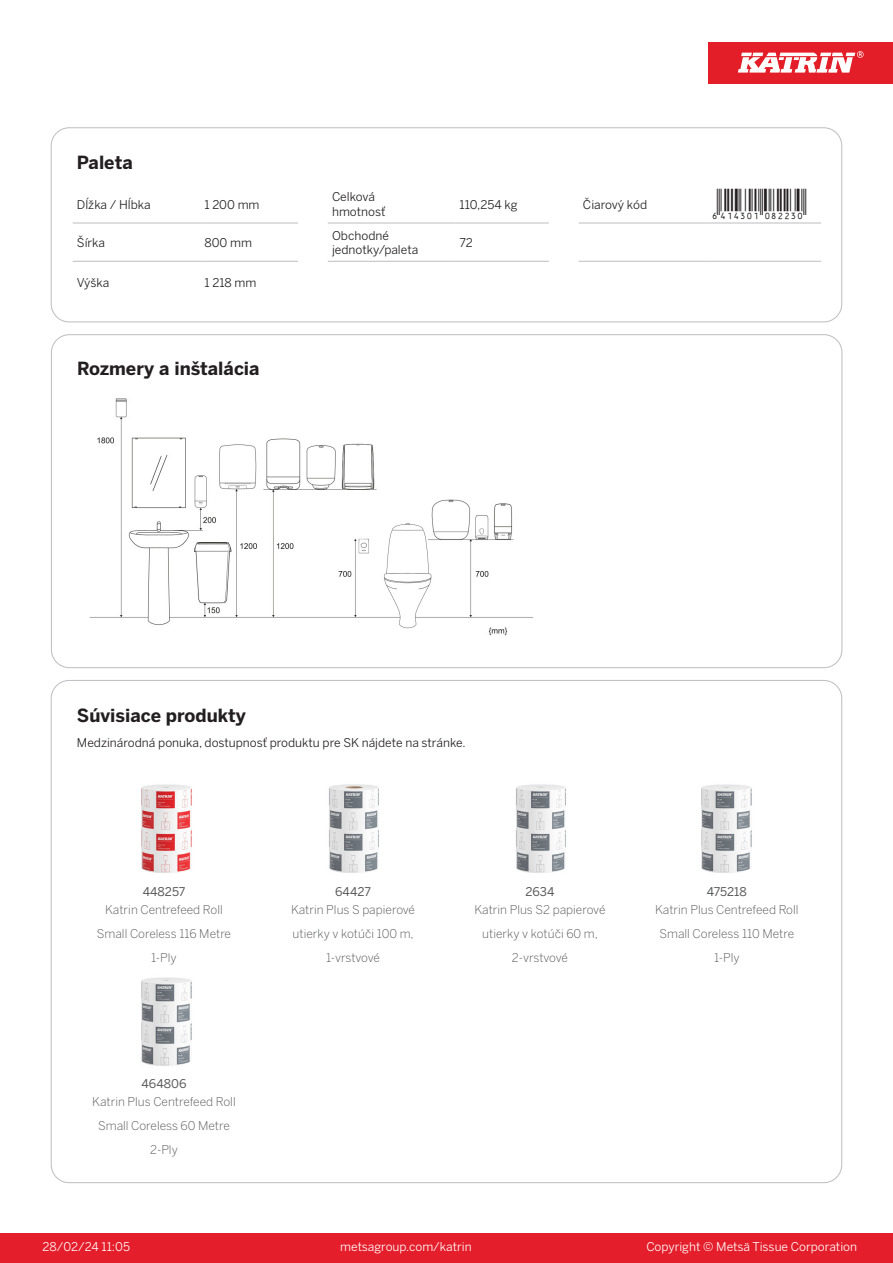
<style>
.page{position:relative;width:893px;height:1263px;background:#fff}
.page>*{position:absolute;margin:0;border:0;box-sizing:border-box;transform-origin:0 0}
.T_EAN{font:30px "Viisas EAN Matala";color:#231f20}
.T_TableHeader{font:700 18px "Benton Sans";color:#231f20}
.T_RelatedName{font:300 12px/24px "Benton Sans";color:#57585a;text-align:center}
.T_TableBody{font:12px "Benton Sans";color:#231f20}
.t1{font:12px "Benton Sans";color:#fff}
.T_RelatedCode{font:12px "Benton Sans";color:#57585a}
</style>
<div class="page">
<div style="left:0;top:1233px;width:893px;height:30px;background:#e41e2b"></div>
<div style="left:708px;top:43px;width:185px;height:41px;background:#e31e28"></div>
<svg style="left:738px;top:51px;width:126px;height:22px"></svg>
<hr style="left:73px;top:223px;width:127px;height:1px;background:#bcbdc0">
<hr style="left:200px;top:223px;width:98px;height:1px;background:#bcbdc0">
<hr style="left:328px;top:223px;width:127px;height:1px;background:#bcbdc0">
<hr style="left:455px;top:223px;width:94px;height:1px;background:#bcbdc0">
<hr style="left:579px;top:223px;width:127px;height:1px;background:#bcbdc0">
<hr style="left:706px;top:223px;width:115px;height:1px;background:#bcbdc0">
<hr style="left:73px;top:261px;width:127px;height:1px;background:#bcbdc0">
<hr style="left:200px;top:261px;width:98px;height:1px;background:#bcbdc0">
<hr style="left:328px;top:261px;width:127px;height:1px;background:#bcbdc0">
<hr style="left:455px;top:261px;width:94px;height:1px;background:#bcbdc0">
<hr style="left:579px;top:261px;width:127px;height:1px;background:#bcbdc0">
<hr style="left:706px;top:261px;width:115px;height:1px;background:#bcbdc0">
<div style="left:51px;top:128px;width:791px;height:194px;border:1px solid #bcbdc0;border-radius:18px"></div>
<img style="left:89px;top:398px;width:445px;height:238px">
<img style="left:141px;top:784px;width:51px;height:89px">
<img style="left:329px;top:784px;width:50px;height:89px">
<img style="left:516px;top:784px;width:50px;height:89px">
<img style="left:701px;top:784px;width:51px;height:89px">
<img style="left:141px;top:977px;width:51px;height:89px">
<p class="T_TableHeader" style="left:77px;top:151px;width:57px">Paleta</p>
<p class="T_TableBody" style="left:77px;top:197px;width:75px">Dĺžka / Hĺbka</p>
<p class="T_TableBody" style="left:204px;top:197px;width:57px">1 200 mm</p>
<p class="T_TableBody" style="left:77px;top:235px;width:30px">Šírka</p>
<p class="T_TableBody" style="left:204px;top:235px;width:49px">800 mm</p>
<p class="T_TableBody" style="left:77px;top:276px;width:34px">Výška</p>
<p class="T_TableBody" style="left:204px;top:276px;width:54px">1 218 mm</p>
<p class="T_TableHeader" style="left:77px;top:357px;width:184px">Rozmery a inštalácia</p>
<p class="T_TableBody" style="left:332px;top:190px;width:44px">Celková</p>
<p class="T_TableBody" style="left:332px;top:204px;width:55px">hmotnosť</p>
<p class="T_TableBody" style="left:332px;top:228px;width:58px">Obchodné</p>
<p class="T_TableBody" style="left:332px;top:243px;width:88px">jednotky/paleta</p>
<p class="T_TableBody" style="left:460px;top:197px;width:59px">110,254 kg</p>
<p class="T_TableBody" style="left:583px;top:197px;width:66px">Čiarový kód</p>
<p class="T_EAN" style="left:710px;top:188px;width:97px">*6414301082230*</p>
<p class="T_TableBody" style="left:460px;top:235px;width:15px">72</p>
<p class="T_TableHeader" style="left:77px;top:704px;width:171px">Súvisiace produkty</p>
<p class="T_TableBody" style="left:77px;top:735px;width:390px">Medzinárodná ponuka, dostupnosť produktu pre SK nájdete na stránke.</p>
<p class="T_RelatedCode" style="left:143px;top:884px;width:44px">448257</p>
<p class="T_RelatedCode" style="left:335px;top:884px;width:37px">64427</p>
<p class="T_RelatedCode" style="left:525px;top:884px;width:31px">2634</p>
<p class="T_RelatedCode" style="left:707px;top:884px;width:42px">475218</p>
<p class="T_RelatedName" style="left:97px;top:897px;width:136px">Katrin Centrefeed Roll<br>Small Coreless 116 Metre<br>1-Ply</p>
<p class="T_RelatedName" style="left:291px;top:897px;width:126px">Katrin Plus S papierové utierky v kotúči 100 m,<br>1-vrstvové</p>
<p class="T_RelatedName" style="left:474px;top:897px;width:133px">Katrin Plus S2 papierové utierky v kotúči 60 m,<br>2-vrstvové</p>
<p class="T_RelatedName" style="left:655px;top:897px;width:145px">Katrin Plus Centrefeed Roll<br>Small Coreless 110 Metre<br>1-Ply</p>
<p class="T_RelatedCode" style="left:141px;top:1076px;width:47px">464806</p>
<p class="T_RelatedName" style="left:92px;top:1089px;width:145px">Katrin Plus Centrefeed Roll<br>Small Coreless 60 Metre<br>2-Ply</p>
<p class="t1" style="left:43px;top:1239px;width:89px">28/02/24 11:05</p>
<p class="t1" style="left:340px;top:1239px;width:133px">metsagroup.com/katrin</p>
<p class="t1" style="left:646px;top:1239px;width:212px">Copyright © Metsä Tissue Corporation</p>
</div>
